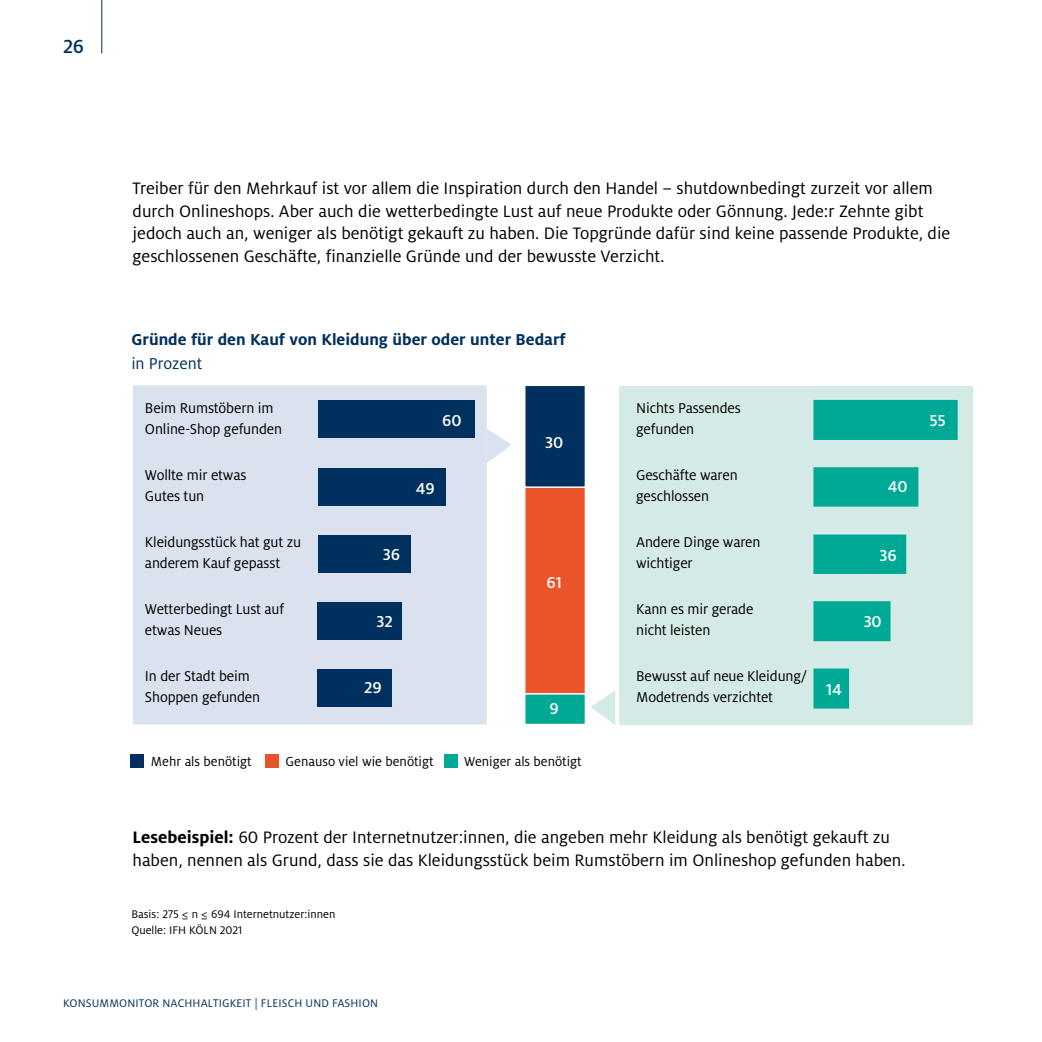
<style>
.page{position:relative;width:1042px;height:1042px;background:#fff}
.page>*{position:absolute;margin:0;border:0;box-sizing:border-box;transform-origin:0 0}
.t1{font:500 21px "Milo OT";color:#00305d}
.t2{font:18.38px/22.8px "Milo OT";color:#000}
.t3{font:700 17.5px "Milo OT";color:#00305d}
.t4{font:500 17.5px "Milo OT";color:#fff}
.t5{font:17.5px "Milo OT";color:#00305d}
.t6{font:15.75px/21px "Milo OT";letter-spacing:-.01em;color:#000}
.t7{font:14.53px "Milo OT";color:#000}
.t8{font:12.25px/15.8px "Milo OT";color:#000}
.t9{font:12.25px "Milo OT";letter-spacing:.01em;color:#00305d}
.s1{font-weight:700}
</style>
<div class="page">
<div style="left:133px;top:385px;width:354px;height:339px;background:#dae1ef"></div>
<svg style="left:487px;top:429px;width:24px;height:34px"></svg>
<div style="left:619px;top:386px;width:354px;height:339px;background:#d4eae6"></div>
<div style="left:524px;top:486px;width:62px;height:208px;background:#ea542a;border:1px solid #fff"></div>
<div style="left:524px;top:385px;width:62px;height:103px;background:#00305d;border:1px solid #fff"></div>
<div style="left:524px;top:693px;width:62px;height:32px;background:#00a896;border:1px solid #fff"></div>
<div style="left:131px;top:754px;width:13px;height:13px;background:#00305d"></div>
<div style="left:265px;top:754px;width:14px;height:13px;background:#ea542a"></div>
<div style="left:444px;top:754px;width:13px;height:13px;background:#00a896"></div>
<svg style="left:813px;top:400px;width:144px;height:308px;background:#7dcfc5"></svg>
<div style="left:318px;top:669px;width:74px;height:38px;background:#00305d"></div>
<div style="left:318px;top:602px;width:84px;height:38px;background:#00305d"></div>
<div style="left:318px;top:535px;width:92px;height:37px;background:#00305d"></div>
<div style="left:318px;top:468px;width:127px;height:37px;background:#00305d"></div>
<div style="left:318px;top:400px;width:157px;height:38px;background:#00305d"></div>
<svg style="left:591px;top:691px;width:24px;height:34px"></svg>
<hr style="left:101px;top:0;width:1px;height:53px;background:#00305d">
<p class="t1" style="left:63px;top:35px;width:23px">26</p>
<p class="t2" style="left:133px;top:177px;width:819px">Treiber für den Mehrkauf ist vor allem die Inspiration durch den Handel – shutdownbedingt zurzeit vor allem durch Onlineshops. Aber auch die wetterbedingte Lust auf neue Produkte oder Gönnung. Jede:r Zehnte gibt jedoch auch an, weniger als benötigt gekauft zu haben. Die Topgründe dafür sind keine passende Produkte, die geschlossenen Geschäfte, finanzielle Gründe und der bewusste Verzicht.</p>
<p class="t3" style="left:131px;top:330px;width:436px">Gründe für den Kauf von Kleidung über oder unter Bedarf</p>
<p class="t5" style="left:131px;top:354px;width:72px">in Prozent</p>
<p class="t6" style="left:145px;top:398px;width:139px">Beim Rumstöbern im<br>Online-Shop gefunden</p>
<p class="t6" style="left:145px;top:465px;width:103px">Wollte mir etwas<br>Gutes tun</p>
<p class="t6" style="left:145px;top:532px;width:158px">Kleidungsstück hat gut zu anderem Kauf gepasst</p>
<p class="t6" style="left:145px;top:599px;width:141px">Wetterbedingt Lust auf etwas Neues</p>
<p class="t6" style="left:145px;top:666px;width:117px">In der Stadt beim<br>Shoppen gefunden</p>
<p class="t4" style="left:442px;top:411px;width:21px">60</p>
<p class="t4" style="left:416px;top:478px;width:20px">49</p>
<p class="t4" style="left:383px;top:545px;width:19px">36</p>
<p class="t4" style="left:377px;top:612px;width:18px">32</p>
<p class="t4" style="left:364px;top:678px;width:19px">29</p>
<p class="t4" style="left:545px;top:433px;width:20px">30</p>
<p class="t4" style="left:546px;top:573px;width:17px">61</p>
<p class="t4" style="left:549px;top:699px;width:11px">9</p>
<p class="t7" style="left:151px;top:753px;width:102px">Mehr als benötigt</p>
<p class="t7" style="left:285px;top:753px;width:150px">Genauso viel wie benötigt</p>
<p class="t7" style="left:464px;top:753px;width:119px">Weniger als benötigt</p>
<p class="t6" style="left:636px;top:398px;width:106px">Nichts Passendes gefunden</p>
<p class="t6" style="left:636px;top:465px;width:103px">Geschäfte waren geschlossen</p>
<p class="t6" style="left:636px;top:532px;width:126px">Andere Dinge waren wichtiger</p>
<p class="t6" style="left:636px;top:599px;width:119px">Kann es mir gerade nicht leisten</p>
<p class="t6" style="left:636px;top:666px;width:173px">Bewusst auf neue Kleidung/<br>Modetrends verzichtet</p>
<p class="t4" style="left:826px;top:679px;width:17px">14</p>
<p class="t4" style="left:887px;top:477px;width:21px">40</p>
<p class="t4" style="left:879px;top:545px;width:19px">36</p>
<p class="t4" style="left:864px;top:612px;width:20px">30</p>
<p class="t4" style="left:929px;top:411px;width:18px">55</p>
<p class="t2" style="left:133px;top:826px;width:774px"><span class="s1">Lesebeispiel:</span> 60 Prozent der Internetnutzer:innen, die angeben mehr Kleidung als benötigt gekauft zu haben, nennen als Grund, dass sie das Kleidungsstück beim Rumstöbern im Onlineshop gefunden haben.</p>
<p class="t8" style="left:131px;top:906px;width:206px">Basis: 275 ≤ n ≤ 694 Internetnutzer:innen<br>Quelle: IFH KÖLN 2021</p>
<p class="t9" style="left:63px;top:996px;width:317px">KONSUMMONITOR NACHHALTIGKEIT | FLEISCH UND FASHION</p>
</div>
